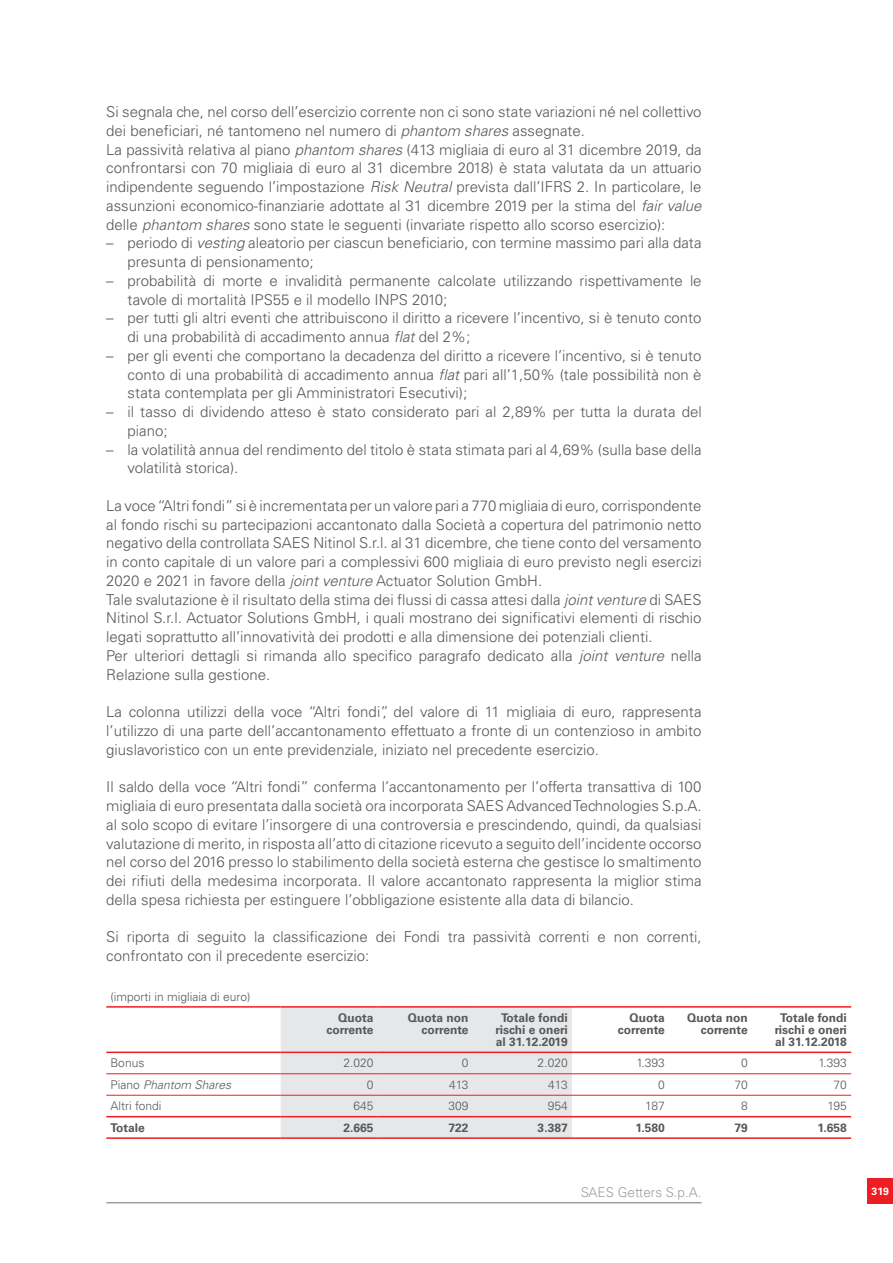
<style>
.page{position:relative;width:893px;height:1263px;background:#fff}
.page>*{position:absolute;margin:0;border:0;box-sizing:border-box;transform-origin:0 0}
.Testo{font:300 15px/18.8px "Univers LT Std";color:#57585a;text-align:justify}
.testo_puntato{font:300 15px/18.8px "Univers LT Std";color:#57585a}
.t1{font:300 13.5px "Univers LT Std";color:#9d9fa2}
.t2{font:700 12px/12px "Univers LT Std";color:#57585a;text-align:right}
.t3{font:300 12px "Univers LT Std";color:#57585a}
.t4{font:italic 300 12px "Univers LT Std";color:#57585a}
.t5{font:700 10.5px "Univers LT Std";color:#fff}
.s1{font-style:italic}
.s2{font-style:normal}
</style>
<div class="page">
<div style="left:867px;top:1178px;width:26px;height:25px;background:#ee1d23"></div>
<hr style="left:106px;top:1202px;width:596px;height:1px;background:#9d9fa2">
<div style="left:281px;top:1008px;width:291px;height:129px;background:#e6e7e9"></div>
<hr style="left:106px;top:1006px;width:175px;height:2px;background:#ee1d23">
<hr style="left:281px;top:1006px;width:97px;height:2px;background:#ee1d23">
<hr style="left:378px;top:1006px;width:97px;height:2px;background:#ee1d23">
<hr style="left:572px;top:1006px;width:97px;height:2px;background:#ee1d23">
<hr style="left:669px;top:1006px;width:85px;height:2px;background:#ee1d23">
<hr style="left:475px;top:1006px;width:97px;height:2px;background:#ee1d23">
<hr style="left:754px;top:1006px;width:97px;height:2px;background:#ee1d23">
<hr style="left:106px;top:1051px;width:175px;height:2px;background:#ee1d23">
<hr style="left:281px;top:1051px;width:97px;height:2px;background:#ee1d23">
<hr style="left:378px;top:1051px;width:97px;height:2px;background:#ee1d23">
<hr style="left:475px;top:1051px;width:97px;height:2px;background:#ee1d23">
<hr style="left:572px;top:1051px;width:97px;height:2px;background:#ee1d23">
<hr style="left:669px;top:1051px;width:85px;height:2px;background:#ee1d23">
<hr style="left:754px;top:1051px;width:97px;height:2px;background:#ee1d23">
<hr style="left:106px;top:1116px;width:175px;height:1px;background:#ee1d23">
<hr style="left:281px;top:1116px;width:97px;height:1px;background:#ee1d23">
<hr style="left:378px;top:1116px;width:97px;height:1px;background:#ee1d23">
<hr style="left:475px;top:1116px;width:97px;height:1px;background:#ee1d23">
<hr style="left:572px;top:1116px;width:97px;height:1px;background:#ee1d23">
<hr style="left:669px;top:1116px;width:85px;height:1px;background:#ee1d23">
<hr style="left:754px;top:1116px;width:97px;height:1px;background:#ee1d23">
<hr style="left:106px;top:1137px;width:175px;height:2px;background:#ee1d23">
<hr style="left:281px;top:1137px;width:97px;height:2px;background:#ee1d23">
<hr style="left:378px;top:1137px;width:97px;height:2px;background:#ee1d23">
<hr style="left:475px;top:1137px;width:97px;height:2px;background:#ee1d23">
<hr style="left:572px;top:1137px;width:97px;height:2px;background:#ee1d23">
<hr style="left:669px;top:1137px;width:85px;height:2px;background:#ee1d23">
<hr style="left:754px;top:1137px;width:97px;height:2px;background:#ee1d23">
<hr style="left:106px;top:1073px;width:175px;height:1px;background:#ee1d23">
<hr style="left:281px;top:1073px;width:97px;height:1px;background:#ee1d23">
<hr style="left:378px;top:1073px;width:97px;height:1px;background:#ee1d23">
<hr style="left:475px;top:1073px;width:97px;height:1px;background:#ee1d23">
<hr style="left:572px;top:1073px;width:97px;height:1px;background:#ee1d23">
<hr style="left:669px;top:1073px;width:85px;height:1px;background:#ee1d23">
<hr style="left:754px;top:1073px;width:97px;height:1px;background:#ee1d23">
<hr style="left:106px;top:1095px;width:175px;height:1px;background:#ee1d23">
<hr style="left:281px;top:1095px;width:97px;height:1px;background:#ee1d23">
<hr style="left:378px;top:1095px;width:97px;height:1px;background:#ee1d23">
<hr style="left:475px;top:1095px;width:97px;height:1px;background:#ee1d23">
<hr style="left:572px;top:1095px;width:97px;height:1px;background:#ee1d23">
<hr style="left:669px;top:1095px;width:85px;height:1px;background:#ee1d23">
<hr style="left:754px;top:1095px;width:97px;height:1px;background:#ee1d23">
<p class="Testo" style="left:106px;top:102px;width:597px">Si segnala che, nel corso dell’esercizio corrente non ci sono state variazioni né nel collettivo dei beneficiari, né tantomeno nel numero di <span class="s1">phantom shares</span> assegnate.</p>
<p class="Testo" style="left:106px;top:140px;width:597px">La passività relativa al piano <span class="s1">phantom shares</span> (413 migliaia di euro al 31 dicembre 2019, da confrontarsi con 70 migliaia di euro al 31 dicembre 2018) è stata valutata da un attuario indipendente seguendo l’impostazione <span class="s1">Risk Neutral</span> prevista dall’IFRS 2. In particolare, le assunzioni economico-finanziarie adottate al 31 dicembre 2019 per la stima del <span class="s1">fair value </span>delle <span class="s1">phantom shares</span> sono state le seguenti (invariate rispetto allo scorso esercizio):</p>
<p class="testo_puntato" style="left:128px;top:234px;width:576px;text-indent:-21px">– periodo di <span class="s1">vesting</span> aleatorio per ciascun beneficiario, con termine massimo pari alla data presunta di pensionamento;</p>
<p class="testo_puntato" style="left:128px;top:271px;width:576px;text-indent:-21px">– probabilità di morte e invalidità permanente calcolate utilizzando rispettivamente le tavole di mortalità IPS55 e il modello INPS 2010;</p>
<p class="testo_puntato" style="left:128px;top:309px;width:576px;text-indent:-21px">– per tutti gli altri eventi che attribuiscono il diritto a ricevere l’incentivo, si è tenuto conto di una probabilità di accadimento annua <span class="s1">flat</span> del 2%;</p>
<p class="testo_puntato" style="left:128px;top:346px;width:576px;text-align:justify;text-indent:-21px">– per gli eventi che comportano la decadenza del diritto a ricevere l’incentivo, si è tenuto conto di una probabilità di accadimento annua <span class="s1">flat</span> pari all’1,50% (tale possibilità non è stata contemplata per gli Amministratori Esecutivi);</p>
<p class="testo_puntato" style="left:128px;top:402px;width:576px;text-indent:-21px">– il tasso di dividendo atteso è stato considerato pari al 2,89% per tutta la durata del piano;</p>
<p class="testo_puntato" style="left:128px;top:440px;width:575px;text-indent:-21px">– la volatilità annua del rendimento del titolo è stata stimata pari al 4,69% (sulla base della volatilità storica).</p>
<p class="Testo" style="left:106px;top:496px;width:597px">La voce “Altri fondi” si è incrementata per un valore pari a 770 migliaia di euro, corrispondente al fondo rischi su partecipazioni accantonato dalla Società a copertura del patrimonio netto negativo della controllata SAES Nitinol S.r.l. al 31 dicembre, che tiene conto del versamento in conto capitale di un valore pari a complessivi 600 migliaia di euro previsto negli esercizi 2020 e 2021 in favore della <span class="s1">joint venture</span> Actuator Solution GmbH.</p>
<p class="Testo" style="left:106px;top:590px;width:597px">Tale svalutazione è il risultato della stima dei flussi di cassa attesi dalla <span class="s1">joint venture</span> di SAES Nitinol S.r.l<span class="s1">.</span> Actuator Solutions GmbH, i quali mostrano dei significativi elementi di rischio legati soprattutto all’innovatività dei prodotti e alla dimensione dei potenziali clienti.</p>
<p class="Testo" style="left:106px;top:646px;width:597px">Per ulteriori dettagli si rimanda allo specifico paragrafo dedicato alla <span class="s1">joint venture</span> nella<br>Relazione sulla gestione.</p>
<p class="Testo" style="left:106px;top:702px;width:597px">La colonna utilizzi della voce “Altri fondi”, del valore di 11 migliaia di euro, rappresenta l’utilizzo di una parte dell’accantonamento effettuato a fronte di un contenzioso in ambito giuslavoristico con un ente previdenziale, iniziato nel precedente esercizio.</p>
<p class="Testo" style="left:106px;top:777px;width:597px">Il saldo della voce “Altri fondi” conferma l’accantonamento per l’offerta transattiva di 100 migliaia di euro presentata dalla società ora incorporata SAES Advanced Technologies S.p.A. al solo scopo di evitare l’insorgere di una controversia e prescindendo, quindi, da qualsiasi valutazione di merito, in risposta all’atto di citazione ricevuto a seguito dell’incidente occorso nel corso del 2016 presso lo stabilimento della società esterna che gestisce lo smaltimento dei rifiuti della medesima incorporata. Il valore accantonato rappresenta la miglior stima della spesa richiesta per estinguere l’obbligazione esistente alla data di bilancio.</p>
<p class="Testo" style="left:106px;top:927px;width:597px">Si riporta di seguito la classificazione dei Fondi tra passività correnti e non correnti, confrontato con il precedente esercizio:</p>
<p class="t3" style="left:111px;top:989px;width:142px">(importi in migliaia di euro)</p>
<p class="t2" style="left:327px;top:1012px;width:48px">Quota corrente</p>
<p class="t2" style="left:408px;top:1012px;width:62px">Quota non corrente</p>
<p class="t2" style="left:495px;top:1012px;width:74px;text-align:center">Totale fondi rischi e oneri al 31.12.2019</p>
<p class="t2" style="left:618px;top:1012px;width:48px">Quota corrente</p>
<p class="t2" style="left:687px;top:1012px;width:62px">Quota non corrente</p>
<p class="t2" style="left:775px;top:1012px;width:74px;text-align:center">Totale fondi rischi e oneri al 31.12.2018</p>
<p class="t3" style="left:111px;top:1056px;width:35px">Bonus</p>
<p class="t3" style="left:343px;top:1056px;width:32px">2.020</p>
<p class="t3" style="left:462px;top:1056px;width:8px">0</p>
<p class="t3" style="left:538px;top:1056px;width:32px">2.020</p>
<p class="t3" style="left:636px;top:1056px;width:30px">1.393</p>
<p class="t3" style="left:741px;top:1056px;width:8px">0</p>
<p class="t3" style="left:819px;top:1056px;width:30px">1.393</p>
<p class="t4" style="left:111px;top:1077px;width:122px"><span class="s2">Piano</span> Phantom Shares</p>
<p class="t3" style="left:367px;top:1077px;width:8px">0</p>
<p class="t3" style="left:449px;top:1077px;width:21px">413</p>
<p class="t3" style="left:548px;top:1077px;width:21px">413</p>
<p class="t3" style="left:658px;top:1077px;width:8px">0</p>
<p class="t3" style="left:734px;top:1077px;width:15px">70</p>
<p class="t3" style="left:834px;top:1077px;width:15px">70</p>
<p class="t3" style="left:111px;top:1099px;width:53px">Altri fondi</p>
<p class="t3" style="left:353px;top:1099px;width:22px">645</p>
<p class="t3" style="left:448px;top:1099px;width:22px">309</p>
<p class="t3" style="left:548px;top:1099px;width:22px">954</p>
<p class="t3" style="left:645px;top:1099px;width:21px">187</p>
<p class="t3" style="left:741px;top:1099px;width:8px">8</p>
<p class="t3" style="left:827px;top:1099px;width:21px">195</p>
<p class="t2" style="left:111px;top:1121px;width:36px">Totale</p>
<p class="t2" style="left:343px;top:1121px;width:32px">2.665</p>
<p class="t2" style="left:448px;top:1121px;width:22px">722</p>
<p class="t2" style="left:538px;top:1121px;width:32px">3.387</p>
<p class="t2" style="left:635px;top:1121px;width:31px">1.580</p>
<p class="t2" style="left:734px;top:1121px;width:15px">79</p>
<p class="t2" style="left:817px;top:1121px;width:31px">1.658</p>
<p class="t1" style="left:581px;top:1184px;width:122px">SAES Getters S.p.A.</p>
<p class="t5" style="left:872px;top:1185px;width:19px">319</p>
</div>
